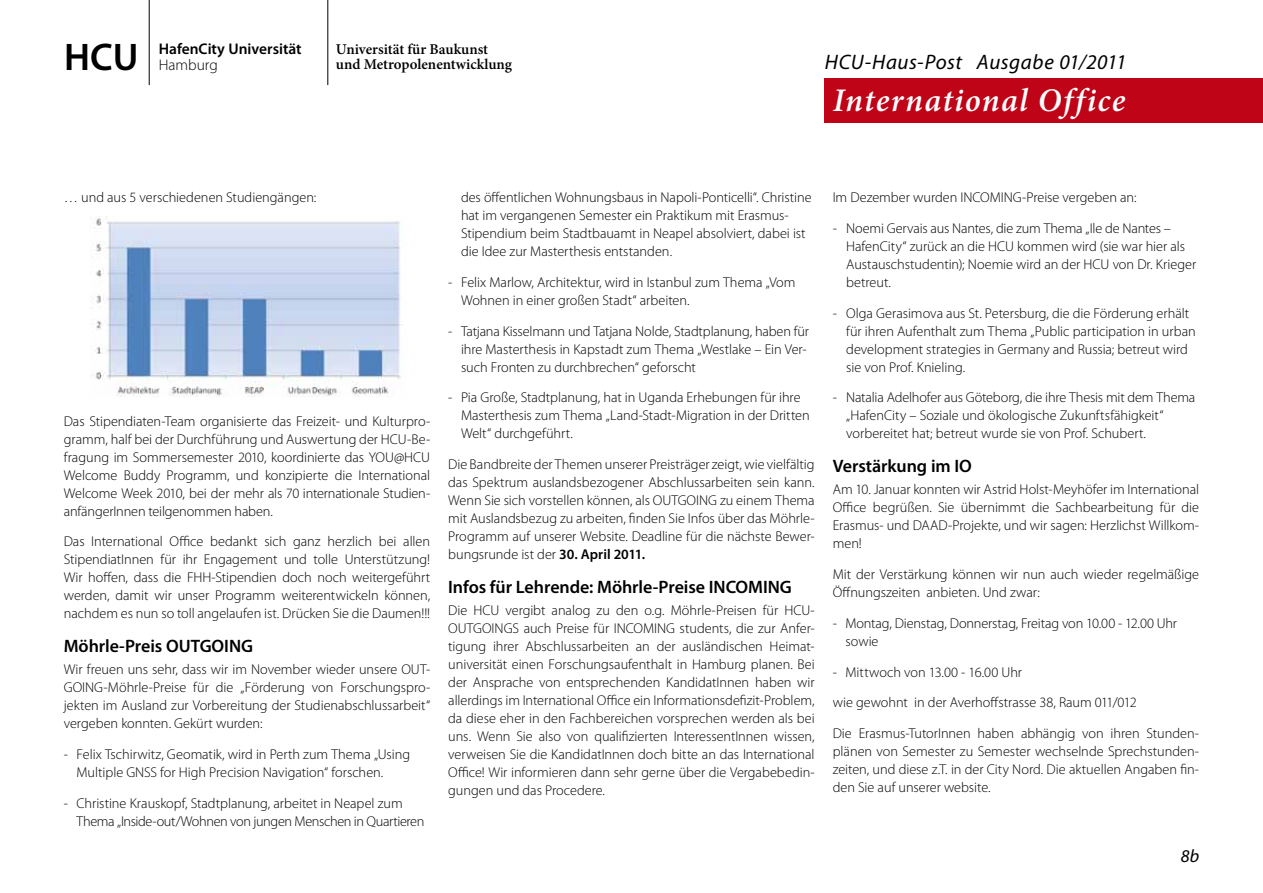
<style>
.page{position:relative;width:1263px;height:893px;background:#fff}
.page>*{position:absolute;margin:0;border:0;box-sizing:border-box;transform-origin:0 0}
.t1{font:600 38.7px "Myriad Pro";color:#000}
.t2{font:italic 600 33px "Minion Pro";letter-spacing:.04em;color:#fff}
.t3{font:italic 21px "Myriad Pro";letter-spacing:.025em;color:#000}
.t4{font:600 18px "Myriad Pro";letter-spacing:-.005em;color:#000}
.t5{font:italic 18px "Myriad Pro";color:#000}
.t6{font:600 15.45px "Myriad Pro";color:#000}
.t7{font:300 15.45px "Myriad Pro";color:#000}
.t8{font:600 15px/15px "Minion Pro";color:#000}
.t9{font:300 14.25px/18px "Myriad Pro";letter-spacing:-.005em;color:#000}
.s1{font-weight:600}
</style>
<div class="page">
<div style="left:824px;top:79px;width:439px;height:44px;background:#c00418"></div>
<hr style="left:149px;top:0;width:1px;height:85px;background:#000">
<hr style="left:327px;top:0;width:1px;height:85px;background:#000">
<img style="left:91px;top:218px;width:312px;height:179px">
<h1 class="t1" style="left:64px;top:32px;width:76px">HCU</h1>
<p class="t6" style="left:159px;top:39px;width:144px">HafenCity Universität</p>
<p class="t7" style="left:159px;top:56px;width:60px">Hamburg</p>
<p class="t8" style="left:336px;top:42px;width:178px">Universität für Baukunst und Metropolenentwicklung</p>
<h3 class="t3" style="left:825px;top:49px;width:303px">HCU-Haus-Post Ausgabe 01/2011</h3>
<h2 class="t2" style="left:833px;top:77px;width:294px">International Office</h2>
<p class="t9" style="left:64px;top:189px;width:254px">… und aus 5 verschiedenen Studiengängen:</p>
<p class="t9" style="left:64px;top:412px;width:368px;text-align:justify">Das Stipendiaten-Team organisierte das Freizeit- und Kulturpro&shy;gramm, half bei der Durchführung und Auswertung der HCU-Be&shy;fragung im Sommersemester 2010, koordinierte das YOU@HCU Welcome Buddy Programm, und konzipierte die International Welcome Week 2010, bei der mehr als 70 internationale Studien&shy;anfängerInnen teilgenommen haben.</p>
<p class="t9" style="left:64px;top:533px;width:368px;text-align:justify">Das International Office bedankt sich ganz herzlich bei allen StipendiatInnen für ihr Engagement und tolle Unterstützung!<br>Wir hoffen, dass die FHH-Stipendien doch noch weitergeführt werden, damit wir unser Programm weiterentwickeln können, nachdem es nun so toll angelaufen ist. Drücken Sie die Daumen!!!</p>
<p class="t4" style="left:64px;top:635px;width:191px">Möhrle-Preis OUTGOING</p>
<p class="t9" style="left:64px;top:661px;width:368px;text-align:justify">Wir freuen uns sehr, dass wir im November wieder unsere OUT-GOING-Möhrle-Preise für die „Förderung von Forschungspro&shy;jekten im Ausland zur Vorbereitung der Studienabschlussarbeit“ vergeben konnten. Gekürt wurden:</p>
<p class="t9" style="left:77px;top:746px;width:335px;text-indent:-13px">- Felix Tschirwitz, Geomatik, wird in Perth zum Thema „Using<br>Multiple GNSS for High Precision Navigation“ forschen.</p>
<p class="t9" style="left:77px;top:794px;width:349px;text-indent:-13px">- Christine Krauskopf, Stadtplanung, arbeitet in Neapel zum<br>Thema „Inside-out/Wohnen von jungen Menschen in Quartieren</p>
<p class="t9" style="left:461px;top:188px;width:352px">des öffentlichen Wohnungsbaus in Napoli-Ponticelli“. Christine hat im vergangenen Semester ein Praktikum mit Erasmus-Stipendium beim Stadtbauamt in Neapel absolviert, dabei ist die Idee zur Masterthesis entstanden.</p>
<p class="t9" style="left:461px;top:273px;width:336px;text-indent:-13px">- Felix Marlow, Architektur, wird in Istanbul zum Thema „Vom<br>Wohnen in einer großen Stadt“ arbeiten.</p>
<p class="t9" style="left:461px;top:322px;width:350px;text-indent:-13px">- Tatjana Kisselmann und Tatjana Nolde, Stadtplanung, haben für ihre Masterthesis in Kapstadt zum Thema „Westlake – Ein Ver&shy;such Fronten zu durchbrechen“ geforscht</p>
<p class="t9" style="left:461px;top:389px;width:350px;text-indent:-13px">- Pia Große, Stadtplanung, hat in Uganda Erhebungen für ihre<br>Masterthesis zum Thema „Land-Stadt-Migration in der Dritten<br>Welt“ durchgeführt.</p>
<p class="t9" style="left:448px;top:455px;width:368px;text-align:justify">Die Bandbreite der Themen unserer Preisträger zeigt, wie vielfältig das Spektrum auslandsbezogener Abschlussarbeiten sein kann.<br>Wenn Sie sich vorstellen können, als OUTGOING zu einem Thema mit Auslandsbezug zu arbeiten, finden Sie Infos über das Möhrle-Programm auf unserer Website. Deadline für die nächste Bewer&shy;bungsrunde ist der <span class="s1">30. April 2011.</span></p>
<p class="t4" style="left:448px;top:575px;width:345px">Infos für Lehrende: Möhrle-Preise INCOMING</p>
<p class="t9" style="left:448px;top:602px;width:368px;text-align:justify">Die HCU vergibt analog zu den o.g. Möhrle-Preisen für HCU-OUTGOINGS auch Preise für INCOMING students, die zur Anfer&shy;tigung ihrer Abschlussarbeiten an der ausländischen Heimat&shy;universität einen Forschungsaufenthalt in Hamburg planen. Bei der Ansprache von entsprechenden KandidatInnen haben wir allerdings im International Office ein Informationsdefizit-Problem, da diese eher in den Fachbereichen vorsprechen werden als bei uns. Wenn Sie also von qualifizierten InteressentInnen wissen, verweisen Sie die KandidatInnen doch bitte an das International Office! Wir informieren dann sehr gerne über die Vergabebedin&shy;gungen und das Procedere.</p>
<p class="t9" style="left:833px;top:188px;width:305px">Im Dezember wurden INCOMING-Preise vergeben an:</p>
<p class="t9" style="left:846px;top:219px;width:352px;text-indent:-13px">- Noemi Gervais aus Nantes, die zum Thema „Ile de Nantes – HafenCity“ zurück an die HCU kommen wird (sie war hier als Austauschstudentin); Noemie wird an der HCU von Dr. Krieger betreut.</p>
<p class="t9" style="left:846px;top:304px;width:351px;text-indent:-13px">- Olga Gerasimova aus St. Petersburg, die die Förderung erhält für ihren Aufenthalt zum Thema „Public participation in urban development strategies in Germany and Russia; betreut wird sie von Prof. Knieling.</p>
<p class="t9" style="left:846px;top:389px;width:351px;text-indent:-13px">- Natalia Adelhofer aus Göteborg, die ihre Thesis mit dem Thema „HafenCity – Soziale und ökologische Zukunftsfähigkeit“ vorbereitet hat; betreut wurde sie von Prof. Schubert.</p>
<p class="t4" style="left:833px;top:455px;width:141px">Verstärkung im IO</p>
<p class="t9" style="left:833px;top:481px;width:368px;text-align:justify">Am 10. Januar konnten wir Astrid Holst-Meyhöfer im International Office begrüßen. Sie übernimmt die Sachbearbeitung für die Erasmus- und DAAD-Projekte, und wir sagen: Herzlichst Willkom&shy;men!</p>
<p class="t9" style="left:833px;top:566px;width:368px">Mit der Verstärkung können wir nun auch wieder regelmäßige<br>Öffnungszeiten anbieten. Und zwar:</p>
<p class="t9" style="left:845px;top:614px;width:333px;text-indent:-13px">- Montag, Dienstag, Donnerstag, Freitag von 10.00 - 12.00 Uhr sowie</p>
<p class="t9" style="left:833px;top:657px;width:368px;line-height:30.8px">- Mittwoch von 13.00 - 16.00 Uhr<br>wie gewohnt in der Averhoffstrasse 38, Raum 011/012<br>Die Erasmus-TutorInnen haben abhängig von ihren Stunden-</p>
<p class="t9" style="left:833px;top:743px;width:368px;text-align:justify">plänen von Semester zu Semester wechselnde Sprechstunden&shy;zeiten, und diese z.T. in der City Nord. Die aktuellen Angaben fin&shy;den Sie auf unserer website.</p>
<p class="t5" style="left:1181px;top:845px;width:20px">8b</p>
</div>
